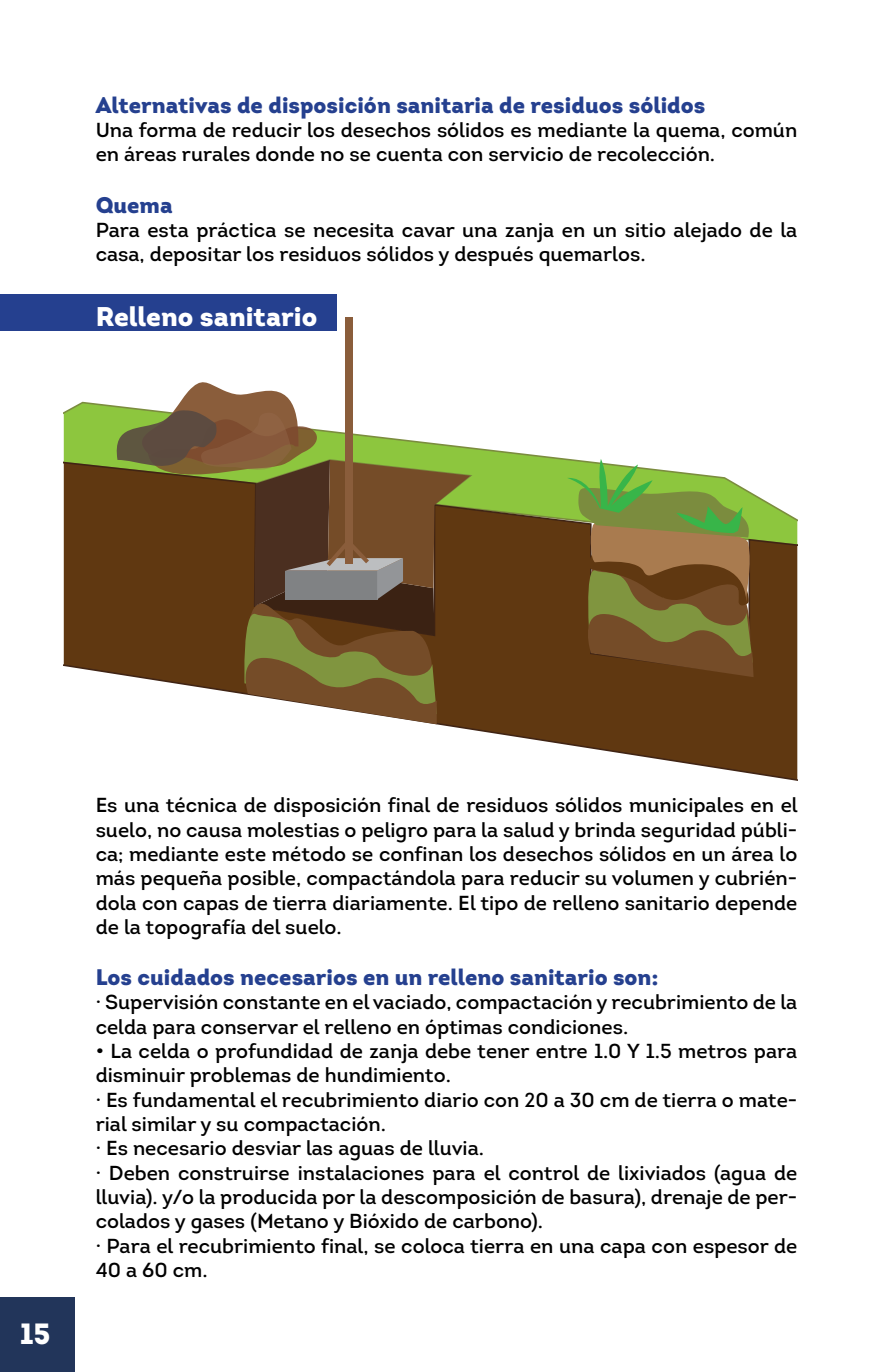
<style>
.page{position:relative;width:893px;height:1372px;background:#fff}
.page>*{position:absolute;margin:0;border:0;box-sizing:border-box;transform-origin:0 0}
.t1{font:900 29.25px "Intro";color:#fff}
.t2{font:900 27px "Intro";color:#fff}
.t3{font:900 22.5px "Intro";color:#25408f}
.t4{font:20.25px/24.3px "Intro";color:#000}
</style>
<div class="page">
<hr style="left:0;top:1297px;width:3px;height:74px;background:#22355a">
<div style="left:0;top:295px;width:337px;height:36px;background:#25408f"></div>
<svg style="left:64px;top:401px;width:446px;height:51px"></svg>
<svg style="left:64px;top:452px;width:733px;height:329px"></svg>
<svg style="left:567px;top:459px;width:187px;height:218px;background:#817a3d"></svg>
<div style="left:345px;top:317px;width:8px;height:247px;background:#8a5d3b"></div>
<svg style="left:117px;top:382px;width:353px;height:342px"></svg>
<div style="left:1px;top:1297px;width:74px;height:74px;background:#22355a"></div>
<p class="t3" style="left:96px;top:90px;width:611px">Alternativas de disposición sanitaria de residuos sólidos</p>
<p class="t4" style="left:96px;top:118px;width:703px">Una forma de reducir los desechos sólidos es mediante la quema, común en áreas rurales donde no se cuenta con servicio de recolección.</p>
<p class="t3" style="left:96px;top:190px;width:78px">Quema</p>
<p class="t4" style="left:96px;top:217px;width:703px">Para esta práctica se necesita cavar una zanja en un sitio alejado de la casa, depositar los residuos sólidos y después quemarlos.</p>
<h2 class="t2" style="left:96px;top:299px;width:223px">Relleno sanitario</h2>
<h1 class="t1" style="left:20px;top:1314px;width:33px">15</h1>
<p class="t4" style="left:96px;top:793px;width:703px;text-align:justify">Es una técnica de disposición final de residuos sólidos municipales en el suelo, no causa molestias o peligro para la salud y brinda seguridad públi&shy;ca; mediante este método se confinan los desechos sólidos en un área lo más pequeña posible, compactándola para reducir su volumen y cubrién&shy;dola con capas de tierra diariamente. El tipo de relleno sanitario depende de la topografía del suelo.</p>
<p class="t3" style="left:96px;top:962px;width:565px">Los cuidados necesarios en un relleno sanitario son:</p>
<p class="t4" style="left:96px;top:990px;width:703px">· Supervisión constante en el vaciado, compactación y recubrimiento de la celda para conservar el relleno en óptimas condiciones.</p>
<p class="t4" style="left:96px;top:1038px;width:703px">• La celda o profundidad de zanja debe tener entre 1.0 Y 1.5 metros para disminuir problemas de hundimiento.<br>· Es fundamental el recubrimiento diario con 20 a 30 cm de tierra o mate&shy;rial similar y su compactación.<br>· Es necesario desviar las aguas de lluvia.<br>· Deben construirse instalaciones para el control de lixiviados (agua de lluvia). y/o la producida por la descomposición de basura), drenaje de per&shy;colados y gases (Metano y Bióxido de carbono).<br>· Para el recubrimiento final, se coloca tierra en una capa con espesor de 40 a 60 cm.</p>
</div>
